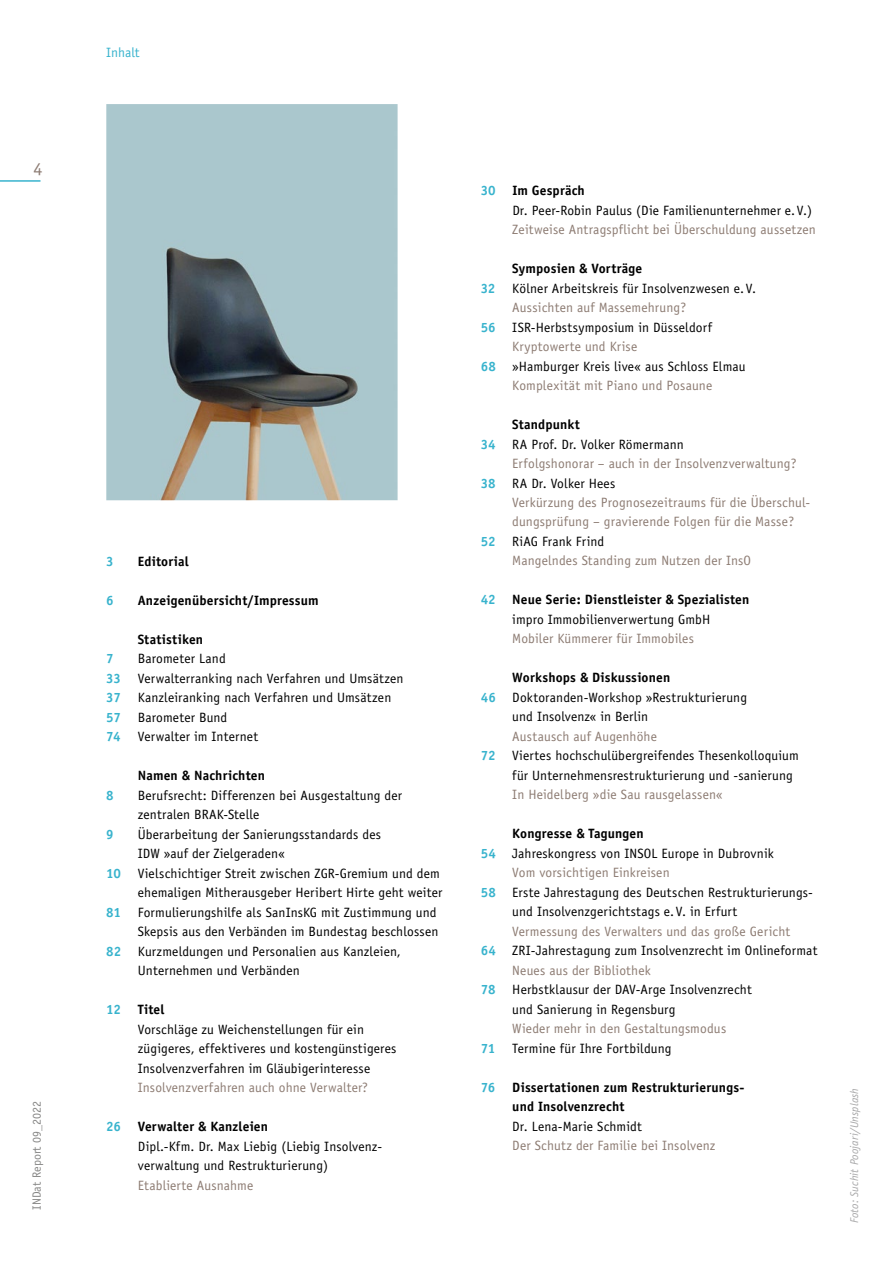
<style>
.page{position:relative;width:893px;height:1263px;background:#fff}
.page>*{position:absolute;margin:0;border:0;box-sizing:border-box;transform-origin:0 0}
.t1{font:18px "Officina Sans";color:#8d7c73}
.t2{font:13.5px/19.5px "Officina Sans";letter-spacing:.01em;color:#000}
.t3{font:13.5px "Officina Sans";letter-spacing:.01em;color:#8d7c73}
.t4{font:700 13.5px/19.5px "Officina Sans";letter-spacing:.01em;color:#000;text-align:center}
.t5{font:700 13.5px "Officina Sans";letter-spacing:-.035em;color:#38b3cd}
.t6{font:13.5px "Officina Sans";color:#38b3cd}
.t7{font:12px "Officina Sans";color:#878786}
.t8{font:italic 11.25px "Officina Sans";letter-spacing:.005em;color:#a7a7a8}
.s1{font-weight:700;color:#38b3cd}
.s2{font-weight:700}
.s3{color:#38b3cd}
.s4{font-weight:400}
</style>
<div class="page">
<hr style="left:0;top:180px;width:41px;height:2px;background:#38b3cd">
<img style="left:106px;top:104px;width:292px;height:396px">
<h1 class="t1" style="left:34px;top:158px;width:10px">4</h1>
<p class="t7" style="left:30px;top:1209px;width:110px;rotate:-90deg">INDat Report 09_2022</p>
<p class="t6" style="left:106px;top:45px;width:35px">Inhalt</p>
<p class="t5" style="left:106px;top:552px;width:9px">3</p>
<p class="t4" style="left:138px;top:551px;width:52px">Editorial</p>
<p class="t5" style="left:106px;top:591px;width:9px">6</p>
<p class="t4" style="left:138px;top:590px;width:182px">Anzeigenübersicht/Impressum</p>
<p class="t4" style="left:138px;top:629px;width:67px">Statistiken</p>
<p class="t5" style="left:106px;top:650px;width:9px">7</p>
<p class="t2" style="left:106px;top:649px;width:299px;text-indent:31px">Barometer Land<br><span class="s1">33</span> Verwalterranking nach Verfahren und Umsätzen<br><span class="s1">37</span></p>
<p class="t2" style="left:138px;top:688px;width:255px">Kanzleiranking nach Verfahren und Umsätzen</p>
<p class="t5" style="left:106px;top:708px;width:16px">57</p>
<p class="t2" style="left:138px;top:707px;width:91px">Barometer Bund</p>
<p class="t5" style="left:106px;top:728px;width:16px">74</p>
<p class="t2" style="left:138px;top:727px;width:122px">Verwalter im Internet</p>
<p class="t4" style="left:138px;top:765px;width:129px">Namen &amp; Nachrichten</p>
<p class="t5" style="left:106px;top:786px;width:9px">8</p>
<p class="t2" style="left:138px;top:785px;width:266px">Berufsrecht: Differenzen bei Ausgestaltung der zentralen BRAK-Stelle</p>
<p class="t5" style="left:106px;top:825px;width:9px">9</p>
<p class="t2" style="left:138px;top:824px;width:245px">Überarbeitung der Sanierungsstandards des</p>
<p class="t2" style="left:138px;top:844px;width:149px">IDW »auf der Zielgeraden«</p>
<p class="t2" style="left:106px;top:863px;width:335px"><span class="s1">10</span> Vielschichtiger Streit zwischen ZGR-Gremium und dem</p>
<p class="t2" style="left:138px;top:883px;width:306px">ehemaligen Mitherausgeber Heribert Hirte geht weiter</p>
<p class="t2" style="left:106px;top:902px;width:332px"><span class="s1">81</span> Formulierungshilfe als SanInsKG mit Zustimmung und</p>
<p class="t2" style="left:138px;top:922px;width:302px">Skepsis aus den Verbänden im Bundestag beschlossen</p>
<p class="t2" style="left:106px;top:941px;width:296px"><span class="s1">82</span> Kurzmeldungen und Personalien aus Kanzleien,</p>
<p class="t2" style="left:138px;top:961px;width:163px">Unternehmen und Verbänden</p>
<p class="t2" style="left:138px;top:1000px;width:260px;text-indent:-31px"><span class="s1">12</span> <span class="s2">Titel<br></span>Vorschläge zu Weichenstellungen für ein zügigeres, effektiveres und kostengünstigeres Insolvenzverfahren im Gläubigerinteresse</p>
<p class="t3" style="left:138px;top:1079px;width:232px">Insolvenzverfahren auch ohne Verwalter?</p>
<p class="t2" style="left:138px;top:1117px;width:246px;text-indent:-31px"><span class="s1">26</span> <span class="s2">Verwalter &amp; Kanzleien<br></span>Dipl.-Kfm. Dr. Max Liebig (Liebig Insolvenz&shy;verwaltung und Restrukturierung)</p>
<p class="t3" style="left:138px;top:1177px;width:117px">Etablierte Ausnahme</p>
<p class="t2" style="left:512px;top:181px;width:301px;text-indent:-31px"><span class="s1">30</span> <span class="s2">Im Gespräch<br></span>Dr. Peer-Robin Paulus (Die Familienunternehmer e. V.)</p>
<p class="t3" style="left:512px;top:222px;width:305px">Zeitweise Antragspflicht bei Überschuldung aussetzen</p>
<p class="t4" style="left:512px;top:258px;width:131px">Symposien &amp; Vorträge</p>
<p class="t5" style="left:481px;top:279px;width:16px">32</p>
<p class="t2" style="left:512px;top:278px;width:245px">Kölner Arbeitskreis für Insolvenzwesen e. V.</p>
<p class="t3" style="left:512px;top:300px;width:175px">Aussichten auf Massemehrung?</p>
<p class="t2" style="left:481px;top:317px;width:233px"><span class="s1">56</span> ISR-Herbstsymposium in Düsseldorf</p>
<p class="t3" style="left:512px;top:339px;width:127px">Kryptowerte und Krise</p>
<p class="t2" style="left:481px;top:356px;width:266px"><span class="s1">68</span> »Hamburger Kreis live« aus Schloss Elmau</p>
<p class="t3" style="left:512px;top:377px;width:201px">Komplexität mit Piano und Posaune</p>
<p class="t4" style="left:512px;top:414px;width:69px">Standpunkt</p>
<p class="t2" style="left:481px;top:434px;width:204px"><span class="s1">34</span> RA Prof. Dr. Volker Römermann</p>
<p class="t3" style="left:512px;top:455px;width:286px">Erfolgshonorar – auch in der Insolvenzverwaltung?</p>
<p class="t2" style="left:481px;top:473px;width:136px"><span class="s1">38</span> RA Dr. Volker Hees</p>
<p class="t3" style="left:512px;top:494px;width:299px">Verkürzung des Prognosezeitraums für die Überschul-</p>
<p class="t3" style="left:512px;top:514px;width:283px">dungsprüfung – gravierende Folgen für die Masse?</p>
<p class="t2" style="left:481px;top:532px;width:125px"><span class="s1">52</span> RiAG Frank Frind</p>
<p class="t3" style="left:512px;top:553px;width:240px">Mangelndes Standing zum Nutzen der InsO</p>
<p class="t4" style="left:481px;top:590px;width:270px"><span class="s3">42</span> Neue Serie: Dienstleister &amp; Spezialisten <span class="s4">impro Immobilienverwertung GmbH</span></p>
<p class="t3" style="left:512px;top:631px;width:183px">Mobiler Kümmerer für Immobiles</p>
<p class="t4" style="left:512px;top:668px;width:159px">Workshops &amp; Diskussionen</p>
<p class="t2" style="left:481px;top:688px;width:268px"><span class="s1">46</span> Doktoranden-Workshop »Restrukturierung</p>
<p class="t2" style="left:512px;top:707px;width:137px">und Insolvenz« in Berlin</p>
<p class="t3" style="left:512px;top:728px;width:146px">Austausch auf Augenhöhe</p>
<p class="t2" style="left:481px;top:746px;width:319px"><span class="s1">72</span> Viertes hochschulübergreifendes Thesenkolloquium</p>
<p class="t2" style="left:512px;top:766px;width:282px">für Unternehmensrestrukturierung und -sanierung</p>
<p class="t3" style="left:512px;top:787px;width:212px">In Heidelberg »die Sau rausgelassen«</p>
<p class="t4" style="left:512px;top:824px;width:133px">Kongresse &amp; Tagungen</p>
<p class="t2" style="left:481px;top:844px;width:295px"><span class="s1">54</span> Jahreskongress von INSOL Europe in Dubrovnik</p>
<p class="t3" style="left:512px;top:865px;width:159px">Vom vorsichtigen Einkreisen</p>
<p class="t2" style="left:481px;top:883px;width:334px"><span class="s1">58</span> Erste Jahrestagung des Deutschen Restrukturierungs-</p>
<p class="t2" style="left:512px;top:902px;width:227px">und Insolvenzgerichtstags e.V. in Erfurt</p>
<p class="t3" style="left:512px;top:923px;width:279px">Vermessung des Verwalters und das große Gericht</p>
<p class="t2" style="left:481px;top:941px;width:338px"><span class="s1">64</span> ZRI-Jahrestagung zum Insolvenzrecht im Onlineformat</p>
<p class="t3" style="left:512px;top:962px;width:140px">Neues aus der Bibliothek</p>
<p class="t2" style="left:481px;top:980px;width:273px"><span class="s1">78</span> Herbstklausur der DAV-Arge Insolvenzrecht</p>
<p class="t2" style="left:512px;top:1000px;width:165px">und Sanierung in Regensburg</p>
<p class="t3" style="left:512px;top:1021px;width:215px">Wieder mehr in den Gestaltungsmodus</p>
<p class="t5" style="left:481px;top:1040px;width:16px">71</p>
<p class="t2" style="left:512px;top:1039px;width:161px">Termine für Ihre Fortbildung</p>
<p class="t5" style="left:481px;top:1079px;width:16px">76</p>
<p class="t4" style="left:512px;top:1077px;width:234px;text-align:left">Dissertationen zum Restrukturierungs&shy;und Insolvenzrecht</p>
<p class="t2" style="left:512px;top:1117px;width:131px">Dr. Lena-Marie Schmidt</p>
<p class="t3" style="left:512px;top:1138px;width:204px">Der Schutz der Familie bei Insolvenz</p>
<p class="t8" style="left:848px;top:1223px;width:137px;rotate:-90deg">Foto: Suchit Poojari/Unsplash</p>
</div>
